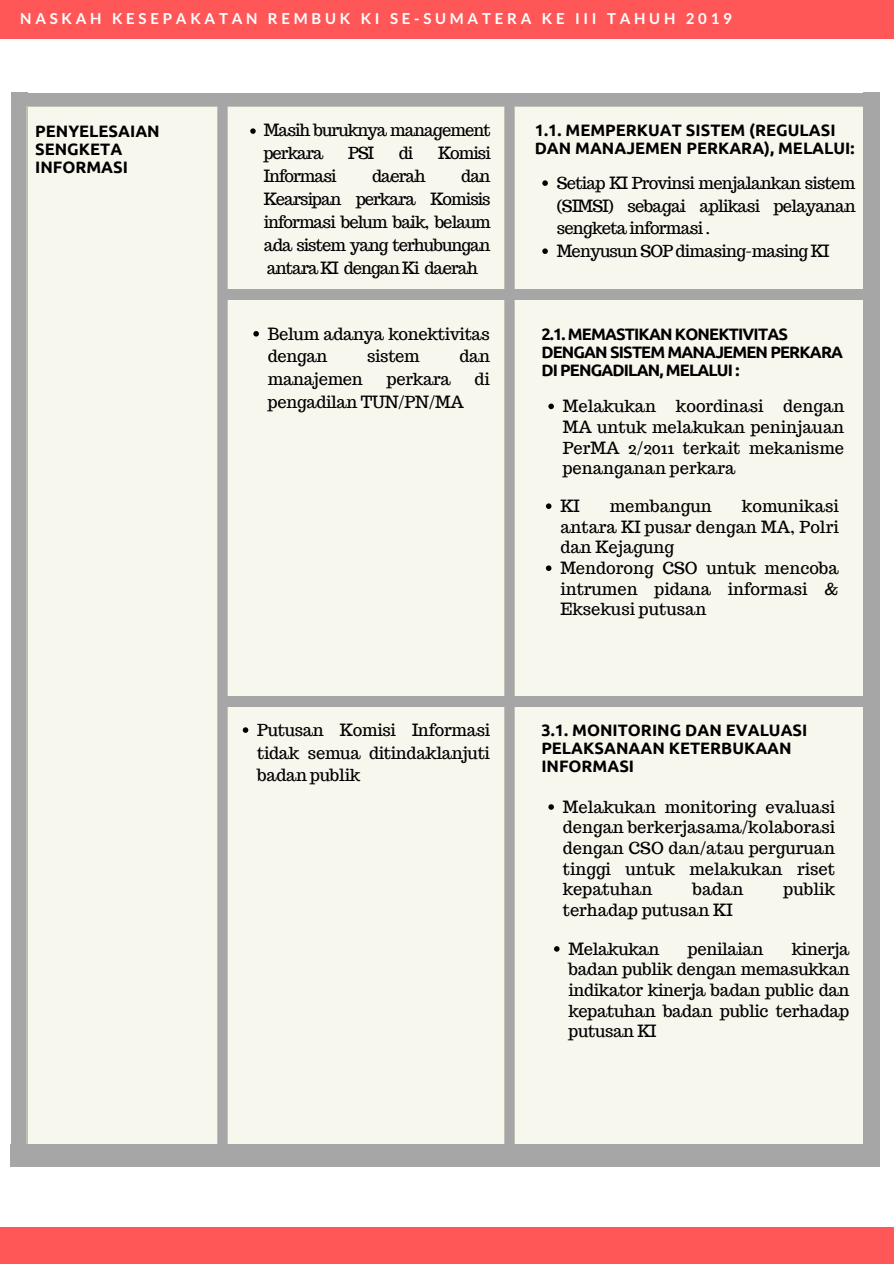
<style>
.page{position:relative;width:894px;height:1264px;background:#fff}
.page>*{position:absolute;margin:0;border:0;box-sizing:border-box;transform-origin:0 0}
.t1{font:16.5px/20.7px "Trocchi";letter-spacing:-.015em;color:#000;text-align:justify}
.t2{font:700 16.5px/18px "Ubuntu";color:#000}
.t3{font:16.5px/22.6px "Trocchi";letter-spacing:-.045em;color:#000}
.t4{font:700 16.5px/18px "Ubuntu";letter-spacing:-.05em;color:#000}
.t5{font:16.5px/22.8px "Trocchi";letter-spacing:-.055em;color:#000}
.t6{font:700 15px "Lato";letter-spacing:.25em;color:#fff}
</style>
<div class="page">
<div style="left:10px;top:1144px;width:866px;height:22px;background:#a6a6a6"></div>
<div style="left:0;top:1226px;width:893px;height:37px;background:#ff5757"></div>
<div style="left:0;top:0;width:893px;height:38px;background:#ff5757"></div>
<div style="left:504px;top:97px;width:10px;height:1058px;background:#a6a6a6"></div>
<div style="left:26px;top:93px;width:845px;height:14px;background:#a6a6a6"></div>
<div style="left:11px;top:92px;width:17px;height:1052px;background:#a6a6a6"></div>
<div style="left:862px;top:92px;width:17px;height:1074px;background:#a6a6a6"></div>
<div style="left:218px;top:95px;width:10px;height:1060px;background:#a6a6a6"></div>
<div style="left:26px;top:106px;width:191px;height:1037px;background:#f8f7ee"></div>
<div style="left:227px;top:107px;width:277px;height:1037px;background:#f8f7ee"></div>
<div style="left:514px;top:106px;width:348px;height:1037px;background:#f8f7ee"></div>
<svg style="left:250px;top:128px;width:5px;height:6px"></svg>
<svg style="left:542px;top:180px;width:5px;height:6px"></svg>
<svg style="left:542px;top:248px;width:5px;height:6px"></svg>
<div style="left:222px;top:289px;width:646px;height:10px;background:#a6a6a6"></div>
<svg style="left:253px;top:331px;width:6px;height:5px"></svg>
<svg style="left:548px;top:403px;width:5px;height:6px"></svg>
<div style="left:222px;top:696px;width:646px;height:10px;background:#a6a6a6"></div>
<svg style="left:546px;top:503px;width:5px;height:6px"></svg>
<svg style="left:546px;top:565px;width:5px;height:6px"></svg>
<svg style="left:243px;top:727px;width:5px;height:5px"></svg>
<svg style="left:548px;top:804px;width:5px;height:5px"></svg>
<svg style="left:554px;top:946px;width:5px;height:5px"></svg>
<p class="t6" style="left:20px;top:9px;width:713px">NASKAH KESEPAKATAN REMBUK KI SE-SUMATERA KE III TAHUH 2019</p>
<p class="t2" style="left:35px;top:121px;width:126px">PENYELESAIAN<br>SENGKETA<br>INFORMASI</p>
<p class="t5" style="left:264px;top:119px;width:228px">Masih buruknya management perkara</p>
<p class="t1" style="left:348px;top:143px;width:27px">PSI</p>
<p class="t1" style="left:399px;top:143px;width:16px">di</p>
<p class="t1" style="left:438px;top:143px;width:54px">Komisi</p>
<p class="t5" style="left:264px;top:165px;width:74px">Informasi</p>
<p class="t1" style="left:372px;top:166px;width:55px">daerah</p>
<p class="t1" style="left:264px;top:165px;width:228px;line-height:22.8px;text-indent:197px">dan Kearsipan perkara Komisis informasi belum baik, belaum ada sistem yang terhubungan antara KI dengan Ki daerah</p>
<p class="t1" style="left:268px;top:322px;width:223px;line-height:22.6px">Belum adanya konektivitas dengan</p>
<p class="t1" style="left:367px;top:346px;width:54px">sistem</p>
<p class="t1" style="left:459px;top:346px;width:32px">dan</p>
<p class="t1" style="left:268px;top:368px;width:97px">manajemen</p>
<p class="t1" style="left:387px;top:368px;width:65px">perkara</p>
<p class="t1" style="left:474px;top:368px;width:17px">di</p>
<p class="t1" style="left:268px;top:391px;width:197px">pengadilan TUN/PN/MA</p>
<p class="t2" style="left:534px;top:121px;width:321px">1.1. MEMPERKUAT SISTEM (REGULASI<br>DAN MANAJEMEN PERKARA), MELALUI:</p>
<p class="t3" style="left:556px;top:171px;width:300px">Setiap KI Provinsi menjalankan sistem (SIMSI) sebagai aplikasi pelayanan sengketa informasi .<br>Menyusun SOP dimasing-masing KI</p>
<p class="t4" style="left:541px;top:325px;width:303px">2.1. MEMASTIKAN KONEKTIVITAS<br>DENGAN SISTEM MANAJEMEN PERKARA<br>DI PENGADILAN, MELALUI :</p>
<p class="t1" style="left:562px;top:396px;width:283px">Melakukan koordinasi dengan MA untuk melakukan peninjauan PerMA 2/2011 terkait mekanisme penanganan perkara</p>
<p class="t1" style="left:560px;top:495px;width:21px">KI</p>
<p class="t1" style="left:609px;top:495px;width:104px">membangun</p>
<p class="t1" style="left:560px;top:495px;width:280px;text-align:left;text-indent:181px">komunikasi antara KI pusar dengan MA, Polri dan Kejagung<br>Mendorong CSO untuk mencoba intrumen pidana informasi &amp;<br>Eksekusi putusan</p>
<p class="t1" style="left:257px;top:718px;width:234px;line-height:22.6px">Putusan Komisi Informasi tidak semua ditindaklanjuti badan publik</p>
<p class="t2" style="left:541px;top:721px;width:267px">3.1. MONITORING DAN EVALUASI<br>PELAKSANAAN KETERBUKAAN<br>INFORMASI</p>
<p class="t1" style="left:562px;top:796px;width:274px">Melakukan monitoring evaluasi dengan berkerjasama/kolaborasi dengan CSO dan/atau perguruan tinggi untuk melakukan riset kepatuhan</p>
<p class="t1" style="left:692px;top:879px;width:52px">badan</p>
<p class="t1" style="left:783px;top:879px;width:53px">publik</p>
<p class="t1" style="left:562px;top:899px;width:171px">terhadap putusan KI</p>
<p class="t1" style="left:568px;top:938px;width:93px">Melakukan</p>
<p class="t1" style="left:687px;top:938px;width:77px">penilaian</p>
<p class="t1" style="left:568px;top:938px;width:283px;text-indent:223px">kinerja badan publik dengan memasukkan indikator kinerja badan public dan kepatuhan badan public terhadap putusan KI</p>
</div>
